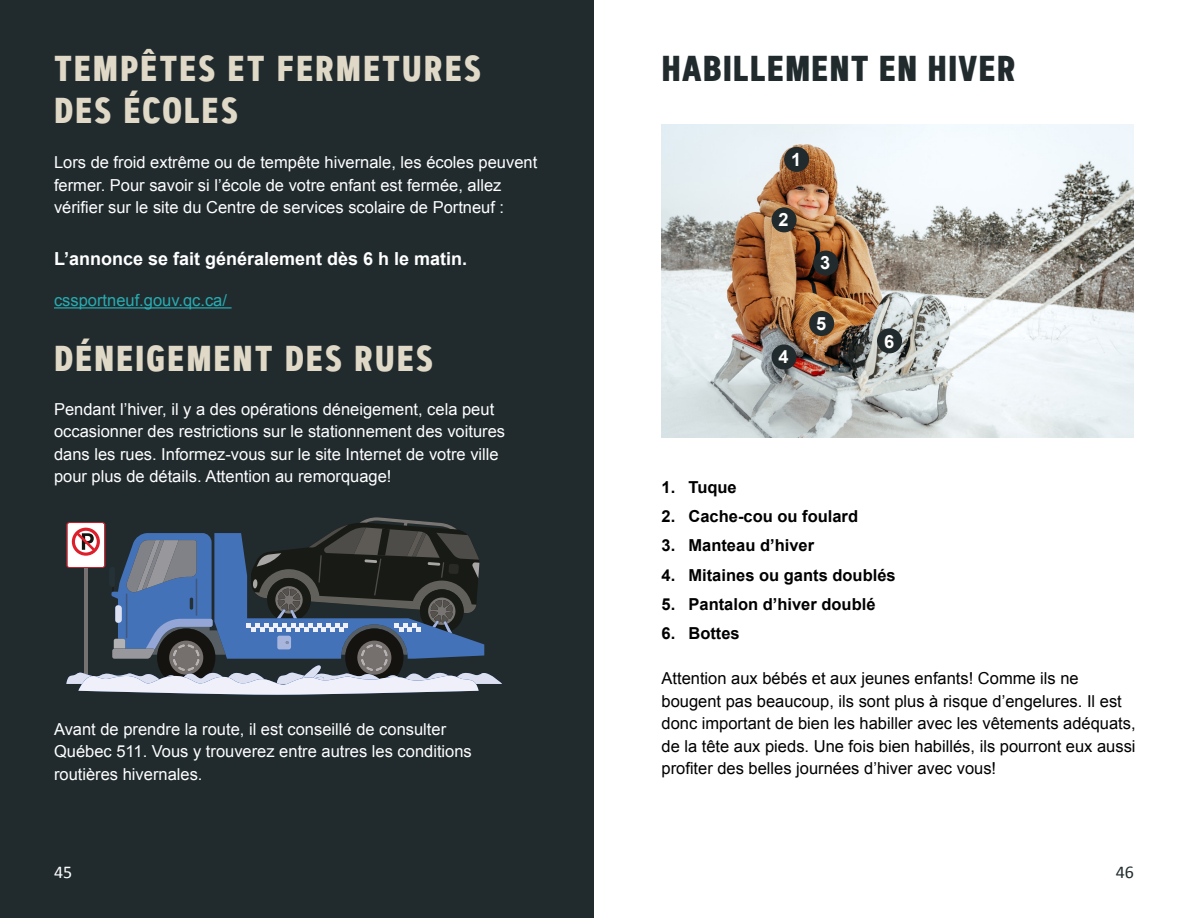
<style>
.page{position:relative;width:1188px;height:918px;background:#fff}
.page>*{position:absolute;margin:0;border:0;box-sizing:border-box;transform-origin:0 0}
.t1{font:700 36px/42px "Artegra Sans Condensed";letter-spacing:.05em;color:#e0d9c7}
.t2{font:700 36px "Artegra Sans Condensed";letter-spacing:.025em;color:#212b2e}
.Texte_Blanc{font:700 18.3px "Arial";color:#fff}
.Texte_Blanc-2{font:700 18px "Arial";color:#fff}
.t3{font:18px "Calibri";color:#fff}
.t4{font:18px "Calibri";color:#212b2e}
.Texte_Blanc-3{font:16.5px/22.5px "Arial";color:#fff}
.t5{font:16.5px/22.5px "Arial";color:#000}
.t6{font:700 16.5px "Arial";color:#000}
.Texte_Blanc-4{font:16.5px "Arial";color:#28acb2}
</style>
<div class="page">
<div style="left:0;top:0;width:594px;height:918px;background:#212b2e"></div>
<hr style="left:54px;top:307px;width:178px;height:2px;background:#28acb2">
<svg style="left:66px;top:517px;width:436px;height:178px"></svg>
<img style="left:662px;top:124px;width:472px;height:313px">
<div style="left:784px;top:147px;width:25px;height:25px;background:#212b2e;border-radius:50%"></div>
<div style="left:772px;top:207px;width:25px;height:25px;background:#212b2e;border-radius:50%"></div>
<div style="left:813px;top:251px;width:25px;height:25px;background:#212b2e;border-radius:50%"></div>
<div style="left:772px;top:344px;width:25px;height:26px;background:#212b2e;border-radius:50%"></div>
<div style="left:809px;top:311px;width:25px;height:25px;background:#212b2e;border-radius:50%"></div>
<div style="left:877px;top:328px;width:25px;height:25px;background:#212b2e;border-radius:50%"></div>
<p class="t1" style="left:54px;top:48px;width:429px">TEMPÊTES ET FERMETURES<br>DES ÉCOLES</p>
<p class="Texte_Blanc-3" style="left:54px;top:151px;width:485px">Lors de froid extrême ou de tempête hivernale, les écoles peuvent fermer. Pour savoir si l’école de votre enfant est fermée, allez vérifier sur le site du Centre de services scolaire de Portneuf :</p>
<p class="Texte_Blanc-2" style="left:54px;top:247px;width:415px">L’annonce se fait généralement dès 6 h le matin.</p>
<p class="Texte_Blanc-4" style="left:54px;top:290px;width:175px">cssportneuf.gouv.qc.ca/</p>
<p class="t1" style="left:54px;top:338px;width:381px">DÉNEIGEMENT DES RUES</p>
<p class="Texte_Blanc-3" style="left:54px;top:398px;width:453px">Pendant l’hiver, il y a des opérations déneigement, cela peut occasionner des restrictions sur le stationnement des voitures dans les rues. Informez-vous sur le site Internet de votre ville pour plus de détails. Attention au remorquage!</p>
<p class="Texte_Blanc-3" style="left:54px;top:718px;width:419px">Avant de prendre la route, il est conseillé de consulter<br>Québec 511. Vous y trouverez entre autres les conditions routières hivernales.</p>
<p class="t2" style="left:662px;top:41px;width:356px">HABILLEMENT EN HIVER</p>
<p class="Texte_Blanc" style="left:791px;top:148px;width:12px">1</p>
<p class="Texte_Blanc" style="left:779px;top:207px;width:12px">2</p>
<p class="Texte_Blanc" style="left:779px;top:344px;width:12px">4</p>
<p class="Texte_Blanc" style="left:820px;top:250px;width:12px">3</p>
<p class="Texte_Blanc" style="left:816px;top:312px;width:12px">5</p>
<p class="Texte_Blanc" style="left:884px;top:329px;width:12px">6</p>
<p class="t6" style="left:662px;top:476px;width:77px">1. Tuque</p>
<p class="t6" style="left:662px;top:506px;width:198px">2. Cache-cou ou foulard</p>
<p class="t6" style="left:662px;top:535px;width:154px">3. Manteau d’hiver</p>
<p class="t6" style="left:662px;top:564px;width:236px">4. Mitaines ou gants doublés</p>
<p class="t6" style="left:662px;top:593px;width:216px">5. Pantalon d’hiver doublé</p>
<p class="t6" style="left:662px;top:623px;width:80px">6. Bottes</p>
<p class="t5" style="left:662px;top:667px;width:476px">Attention aux bébés et aux jeunes enfants! Comme ils ne bougent pas beaucoup, ils sont plus à risque d’engelures. Il est donc important de bien les habiller avec les vêtements adéquats, de la tête aux pieds. Une fois bien habillés, ils pourront eux aussi profiter des belles journées d’hiver avec vous!</p>
<p class="t3" style="left:54px;top:859px;width:20px">45</p>
<p class="t4" style="left:1116px;top:859px;width:20px">46</p>
</div>
